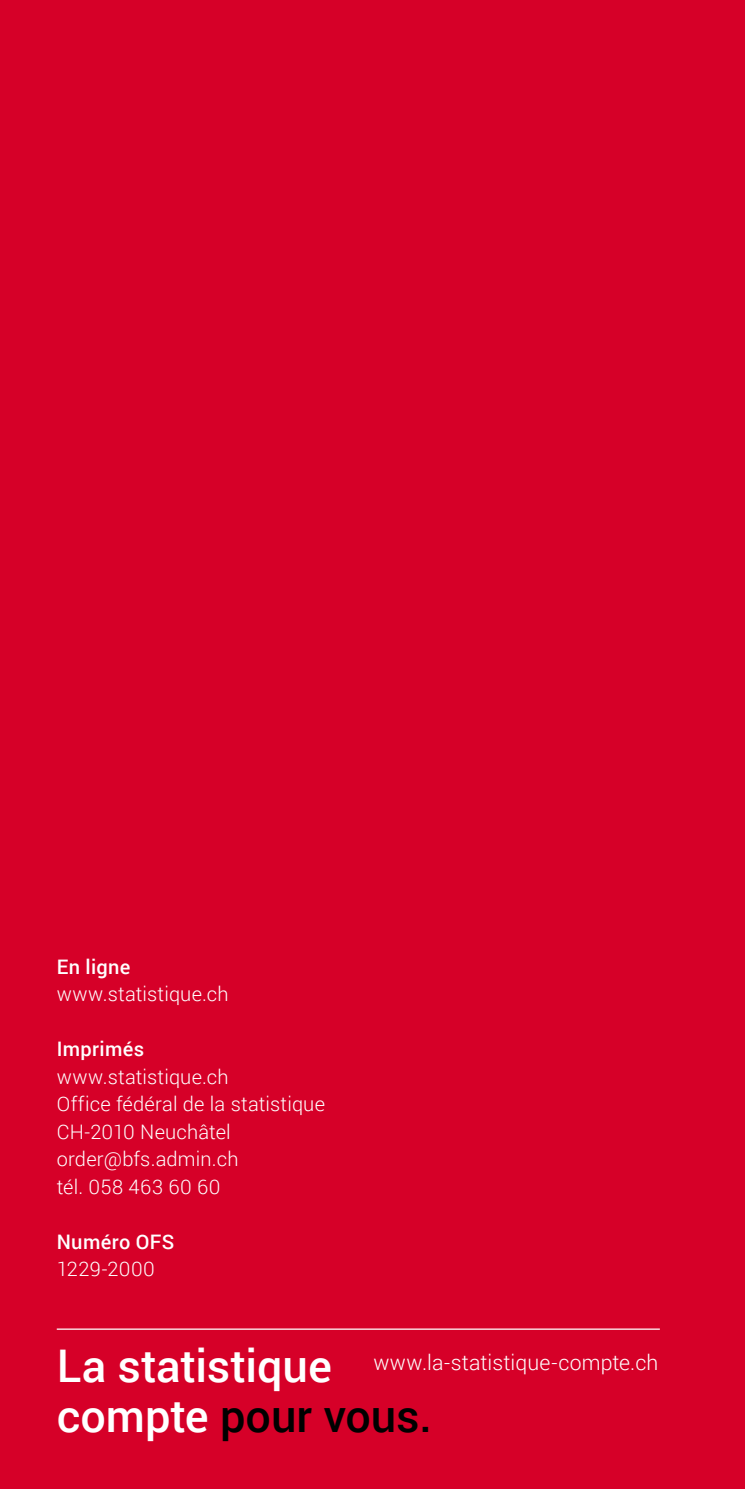
<style>
.page{position:relative;width:745px;height:1489px;background:#fff}
.page>*{position:absolute;margin:0;border:0;box-sizing:border-box;transform-origin:0 0}
.t1{font:500 45px "Roboto";color:#000}
.t2{font:500 45px "Roboto";color:#fff}
.t3{font:300 21.25px "Roboto";letter-spacing:.005em;color:#fff}
.Grundtext_Linksbündi{font:300 20px/27.5px "Roboto";letter-spacing:.01em;color:#fff}
.Grundtext_Linksbündi-2{font:500 20px/27.5px "Roboto";letter-spacing:.015em;color:#fff}
.s1{font-weight:500}
.s2{font-weight:300}
.s3{color:#fff}
</style>
<div class="page">
<div style="left:0;top:0;width:744px;height:1488px;background:#d60028"></div>
<hr style="left:57px;top:1328px;width:602px;height:1px;background:#fff">
<p class="Grundtext_Linksbündi-2" style="left:57px;top:951px;width:75px">En ligne</p>
<p class="Grundtext_Linksbündi" style="left:57px;top:979px;width:173px">www.statistique.ch</p>
<p class="Grundtext_Linksbündi" style="left:57px;top:1034px;width:269px"><span class="s1">Imprimés<br></span>www.statistique.ch<br>Office fédéral de la statistique<br>CH-2010 Neuchâtel order@bfs.admin.ch<br>tél. 058 463 60 60</p>
<p class="Grundtext_Linksbündi-2" style="left:57px;top:1226px;width:119px">Numéro OFS<br><span class="s2">1229-2000</span></p>
<p class="t2" style="left:57px;top:1334px;width:276px">La statistique</p>
<p class="t1" style="left:57px;top:1384px;width:376px"><span class="s3">compte</span> pour vous.</p>
<p class="t3" style="left:373px;top:1347px;width:286px">www.la-statistique-compte.ch</p>
</div>
